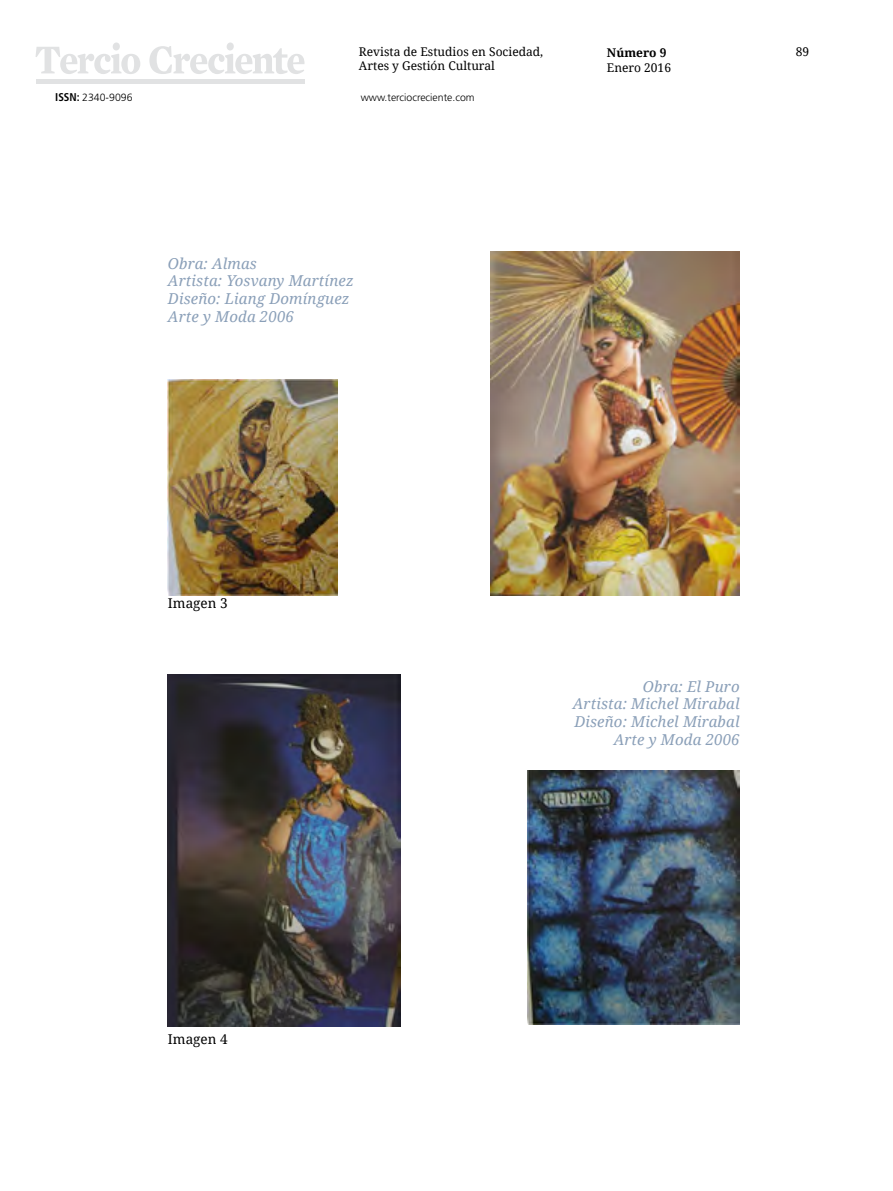
<style>
.page{position:relative;width:893px;height:1191px;background:#fff}
.page>*{position:absolute;margin:0;border:0;box-sizing:border-box;transform-origin:0 0}
.keywords{font:italic 15px "Droid Serif";letter-spacing:.01em;color:#8a9fb8}
.Notaalpie{font:13.5px "Droid Serif";color:#000}
.t1{font:12px "Droid Serif";color:#000}
.t2{font:700 12px "Droid Serif";color:#000}
.t3{font:300 10.5px "Frutiger LT Std";color:#000}
.s1{font-weight:700;font-stretch:condensed;font-size:11.25px}
</style>
<div class="page">
<svg style="left:36px;top:42px;width:269px;height:32px"></svg>
<div style="left:36px;top:79px;width:268px;height:5px;background:#e1e2e3"></div>
<img style="left:168px;top:379px;width:169px;height:216px">
<img style="left:491px;top:251px;width:249px;height:344px">
<img style="left:168px;top:674px;width:233px;height:352px">
<img style="left:527px;top:770px;width:213px;height:254px">
<p class="t1" style="left:359px;top:43px;width:186px">Revista de Estudios en Sociedad,</p>
<p class="t1" style="left:796px;top:44px;width:15px">89</p>
<p class="t1" style="left:359px;top:58px;width:137px">Artes y Gestión Cultural</p>
<p class="t2" style="left:607px;top:44px;width:61px">Número 9</p>
<p class="t1" style="left:607px;top:59px;width:66px">Enero 2016</p>
<p class="t3" style="left:55px;top:92px;width:79px"><span class="s1">ISSN:</span> 2340-9096</p>
<p class="t3" style="left:361px;top:91px;width:115px">www.terciocreciente.com</p>
<p class="keywords" style="left:168px;top:253px;width:90px">Obra: Almas</p>
<p class="keywords" style="left:168px;top:270px;width:187px">Artista: Yosvany Martínez</p>
<p class="keywords" style="left:168px;top:288px;width:183px">Diseño: Liang Domínguez</p>
<p class="keywords" style="left:168px;top:306px;width:127px">Arte y Moda 2006</p>
<p class="Notaalpie" style="left:168px;top:594px;width:61px">Imagen 3</p>
<p class="Notaalpie" style="left:168px;top:1029px;width:61px">Imagen 4</p>
<p class="keywords" style="left:643px;top:676px;width:98px">Obra: El Puro</p>
<p class="keywords" style="left:573px;top:693px;width:168px">Artista: Michel Mirabal</p>
<p class="keywords" style="left:574px;top:711px;width:167px">Diseño: Michel Mirabal</p>
<p class="keywords" style="left:614px;top:729px;width:127px">Arte y Moda 2006</p>
</div>
